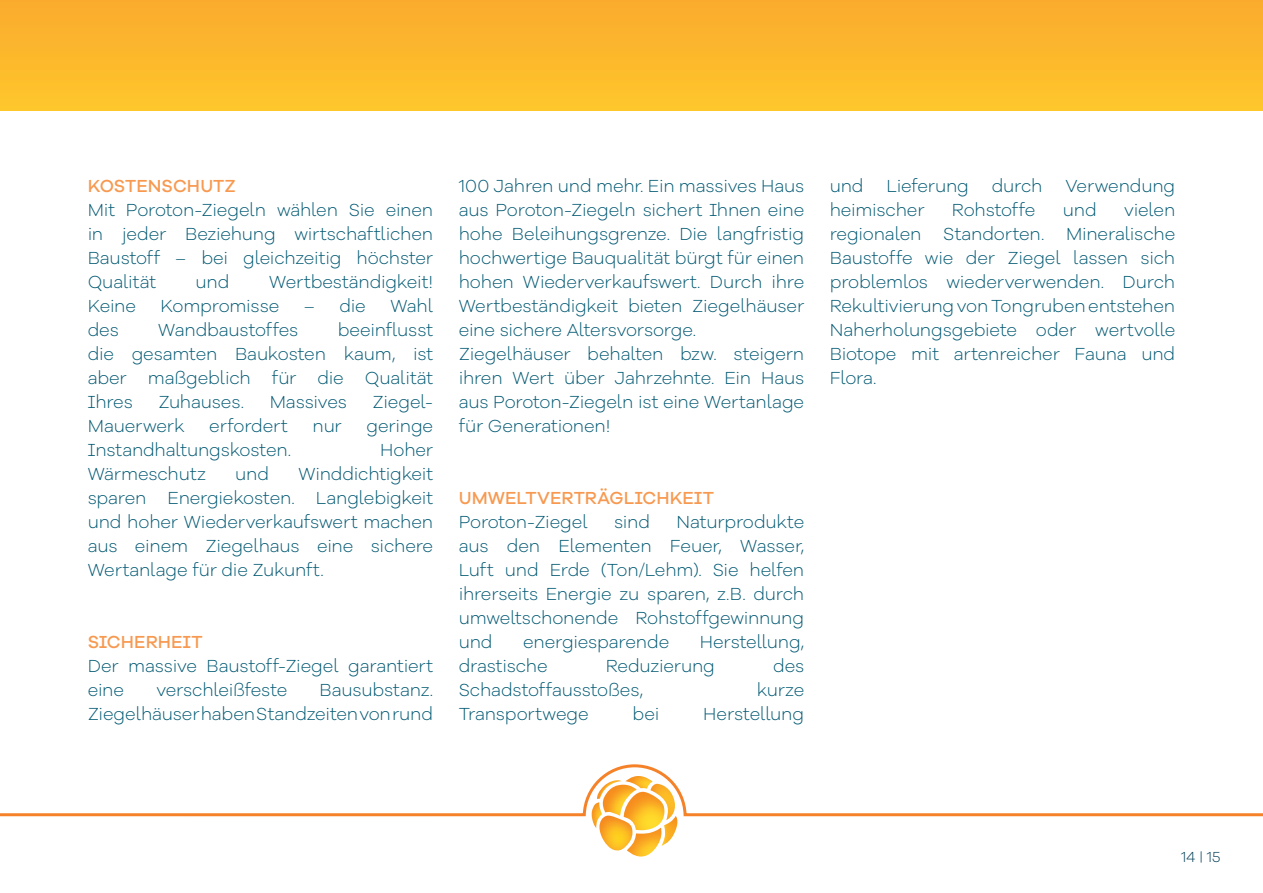
<style>
.page{position:relative;width:1263px;height:893px;background:#fff}
.page>*{position:absolute;margin:0;border:0;box-sizing:border-box;transform-origin:0 0}
.Mengentext{font:300 18px/24px "Galano Grotesque Alt";letter-spacing:-.01em;color:#005872;text-align:justify}
.Mengentext-2{font:500 18px "Galano Grotesque Alt";letter-spacing:.005em;color:#f79950}
.t1{font:300 15px "Galano Grotesque Alt";color:#003c56}
</style>
<div class="page">
<img style="left:592px;top:818px;width:7px;height:10px">
<img style="left:627px;top:830px;width:34px;height:26px">
<img style="left:661px;top:818px;width:16px;height:28px">
<img style="left:632px;top:818px;width:32px;height:12px">
<img style="left:599px;top:818px;width:33px;height:32px">
<img style="left:650px;top:818px;width:25px;height:2px">
<svg style="left:0;top:764px;width:1263px;height:54px"></svg>
<div style="left:0;top:0;width:1263px;height:111px;background:linear-gradient(to bottom,#faaa2d,#ffc72c)"></div>
<p class="Mengentext-2" style="left:88px;top:174px;width:150px">KOSTENSCHUTZ</p>
<p class="Mengentext" style="left:88px;top:197px;width:347px">Mit Poroton-Ziegeln wählen Sie einen in jeder Beziehung wirtschaftlichen Baustoff – bei gleichzeitig höchster Qualität</p>
<p class="Mengentext" style="left:196px;top:269px;width:35px">und</p>
<p class="Mengentext" style="left:269px;top:269px;width:166px">Wertbeständigkeit!</p>
<p class="Mengentext" style="left:88px;top:293px;width:50px">Keine</p>
<p class="Mengentext" style="left:161px;top:293px;width:120px">Kompromisse</p>
<p class="Mengentext" style="left:304px;top:293px;width:63px">– die</p>
<p class="Mengentext" style="left:390px;top:293px;width:44px">Wahl</p>
<p class="Mengentext" style="left:88px;top:317px;width:33px">des</p>
<p class="Mengentext" style="left:158px;top:317px;width:142px">Wandbaustoffes</p>
<p class="Mengentext" style="left:88px;top:317px;width:347px;text-indent:250px">beeinflusst die gesamten Baukosten kaum, ist aber maßgeblich für die Qualität Ihres</p>
<p class="Mengentext" style="left:158px;top:389px;width:87px">Zuhauses.</p>
<p class="Mengentext" style="left:270px;top:389px;width:79px">Massives</p>
<p class="Mengentext" style="left:372px;top:389px;width:62px">Ziegel-</p>
<p class="Mengentext" style="left:88px;top:413px;width:98px">Mauerwerk</p>
<p class="Mengentext" style="left:209px;top:413px;width:80px">erfordert</p>
<p class="Mengentext" style="left:313px;top:413px;width:31px">nur</p>
<p class="Mengentext" style="left:366px;top:413px;width:68px">geringe</p>
<p class="Mengentext" style="left:88px;top:437px;width:205px">Instandhaltungskosten.</p>
<p class="Mengentext" style="left:380px;top:437px;width:55px">Hoher</p>
<p class="Mengentext" style="left:88px;top:461px;width:120px">Wärmeschutz</p>
<p class="Mengentext" style="left:235px;top:461px;width:35px">und</p>
<p class="Mengentext" style="left:88px;top:461px;width:347px;text-indent:211px">Winddichtigkeit sparen Energiekosten. Langlebigkeit und hoher Wiederverkaufswert machen aus einem Ziegelhaus eine sichere Wertanlage für die Zukunft.</p>
<p class="Mengentext-2" style="left:88px;top:630px;width:116px">SICHERHEIT</p>
<p class="Mengentext" style="left:88px;top:653px;width:347px">Der massive Baustoff-Ziegel garantiert eine</p>
<p class="Mengentext" style="left:156px;top:677px;width:132px">verschleißfeste</p>
<p class="Mengentext" style="left:88px;top:677px;width:347px;text-align:right">Bausubstanz.<br>Ziegelhäuser haben Standzeiten von rund</p>
<p class="Mengentext" style="left:459px;top:173px;width:347px">100 Jahren und mehr. Ein massives Haus aus Poroton-Ziegeln sichert Ihnen eine hohe Beleihungsgrenze. Die langfristig hochwertige Bauqualität bürgt für einen hohen Wiederverkaufswert. Durch ihre Wertbeständigkeit bieten Ziegelhäuser eine sichere Altersvorsorge.</p>
<p class="Mengentext" style="left:459px;top:341px;width:347px">Ziegelhäuser behalten bzw. steigern ihren Wert über Jahrzehnte. Ein Haus aus Poroton-Ziegeln ist eine Wertanlage für Generationen!</p>
<p class="Mengentext-2" style="left:459px;top:486px;width:257px">UMWELTVERTRÄGLICHKEIT</p>
<p class="Mengentext" style="left:459px;top:509px;width:131px">Poroton-Ziegel</p>
<p class="Mengentext" style="left:614px;top:509px;width:38px">sind</p>
<p class="Mengentext" style="left:459px;top:509px;width:347px;text-indent:218px">Naturprodukte aus den Elementen Feuer, Wasser, Luft und Erde (Ton/Lehm). Sie helfen ihrerseits Energie zu sparen, z.B. durch umweltschonende Rohstoffgewinnung und</p>
<p class="Mengentext" style="left:523px;top:629px;width:148px">energiesparende</p>
<p class="Mengentext" style="left:700px;top:629px;width:106px">Herstellung,</p>
<p class="Mengentext" style="left:459px;top:653px;width:91px">drastische</p>
<p class="Mengentext" style="left:606px;top:653px;width:111px">Reduzierung</p>
<p class="Mengentext" style="left:773px;top:653px;width:33px">des</p>
<p class="Mengentext" style="left:459px;top:677px;width:186px">Schadstoffausstoßes,</p>
<p class="Mengentext" style="left:757px;top:677px;width:49px">kurze</p>
<p class="Mengentext" style="left:459px;top:701px;width:132px">Transportwege</p>
<p class="Mengentext" style="left:633px;top:701px;width:28px">bei</p>
<p class="Mengentext" style="left:703px;top:701px;width:102px">Herstellung</p>
<p class="Mengentext" style="left:830px;top:173px;width:35px">und</p>
<p class="Mengentext" style="left:886px;top:173px;width:84px">Lieferung</p>
<p class="Mengentext" style="left:992px;top:173px;width:52px">durch</p>
<p class="Mengentext" style="left:1065px;top:173px;width:111px">Verwendung</p>
<p class="Mengentext" style="left:830px;top:197px;width:96px">heimischer</p>
<p class="Mengentext" style="left:952px;top:197px;width:85px">Rohstoffe</p>
<p class="Mengentext" style="left:1063px;top:197px;width:35px">und</p>
<p class="Mengentext" style="left:830px;top:197px;width:347px;text-indent:294px">vielen regionalen Standorten. Mineralische Baustoffe wie der Ziegel lassen sich problemlos wiederverwenden. Durch Rekultivierung von Tongruben entstehen Naherholungsgebiete oder wertvolle Biotope mit artenreicher Fauna und Flora.</p>
<p class="t1" style="left:1181px;top:847px;width:41px">14 | 15</p>
</div>
